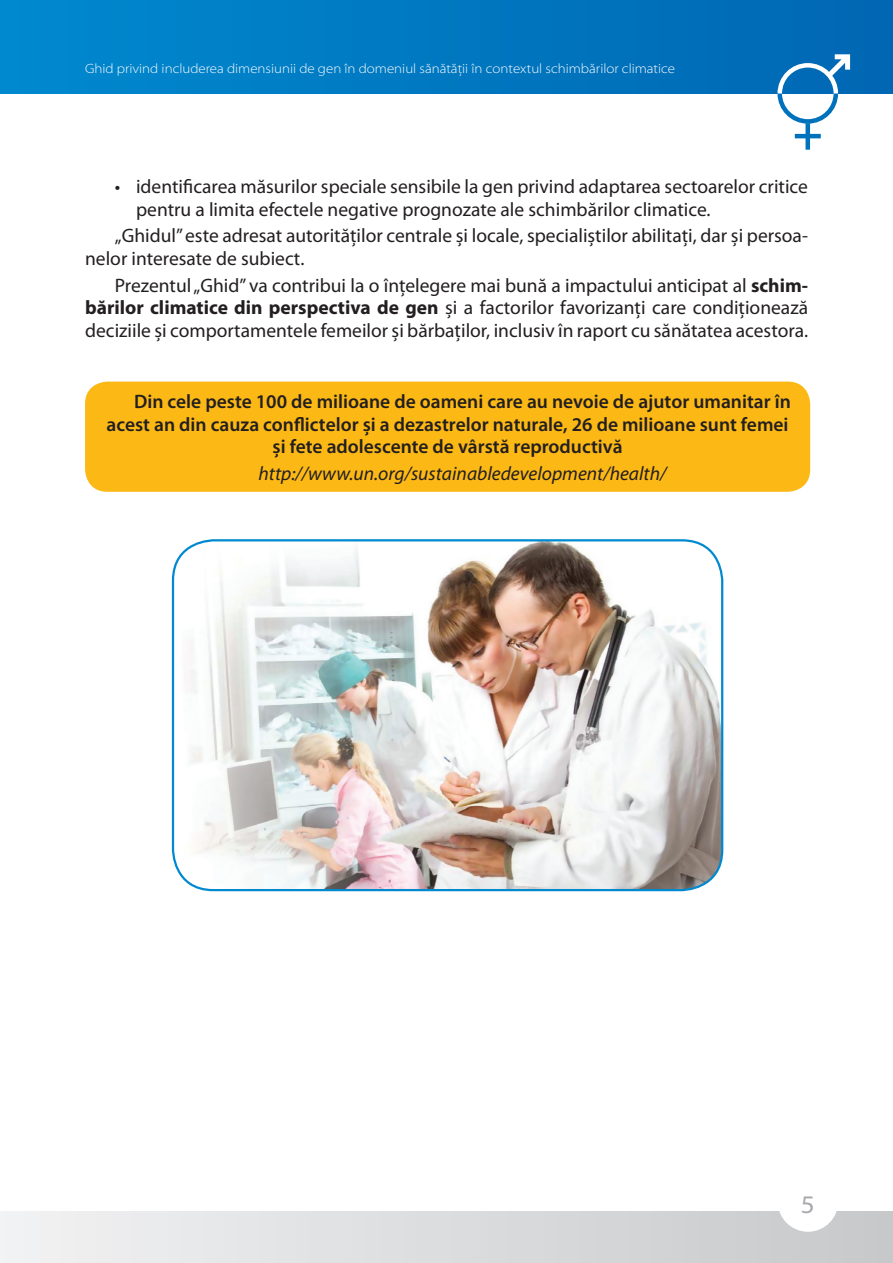
<style>
.page{position:relative;width:893px;height:1263px;background:#fff}
.page>*{position:absolute;margin:0;border:0;box-sizing:border-box;transform-origin:0 0}
.t1{font:semi-expanded 25.35px "Myriad Pro";color:#a8a9ad}
.t2{font:19.5px/22.5px "Myriad Pro";color:#231f20}
.t3{font:600 19.5px "Myriad Pro";color:#231f20}
.t4{font:italic 19.5px "Myriad Pro";color:#231f20}
.t5{font:300 semi-expanded 13.5px "Myriad Pro";color:#fff}
.s1{font-weight:700}
</style>
<div class="page">
<div style="left:0;top:1212px;width:893px;height:51px;background:linear-gradient(to right,#f1f2f3,#c7c8ca)"></div>
<div style="left:0;top:0;width:893px;height:94px;background:linear-gradient(to right,#0089cf,#0066b3)"></div>
<div style="left:780px;top:1173px;width:56px;height:56px;background:#fff;border-radius:50%"></div>
<div style="left:778px;top:1171px;width:60px;height:61px;border:4px solid #fff;border-radius:50%"></div>
<div style="left:805px;top:123px;width:5px;height:27px;background:#0072bc"></div>
<hr style="left:795px;top:134px;width:26px;height:4px;background:#0072bc">
<svg style="left:775px;top:54px;width:76px;height:72px"></svg>
<div style="left:86px;top:383px;width:723px;height:108px;background:#fcb814;border-radius:21px"></div>
<div style="left:85px;top:382px;width:725px;height:110px;border:2px solid #fcb814;border-radius:21px"></div>
<img style="left:174px;top:540px;width:548px;height:350px">
<div style="left:172px;top:539px;width:551px;height:352px;border:2px solid #0089cf;border-radius:40px"></div>
<p class="t5" style="left:85px;top:61px;width:592px">Ghid privind includerea dimensiunii de gen în domeniul sănătăţii în contextul schimbărilor climatice</p>
<p class="t2" style="left:136px;top:175px;width:673px;text-indent:-21px">• identificarea măsurilor speciale sensibile la gen privind adaptarea sectoarelor critice pentru a limita efectele negative prognozate ale schimbărilor climatice.</p>
<p class="t2" style="left:85px;top:224px;width:724px;text-indent:30px">„Ghidul”este adresat autorităţilor centrale şi locale, specialiştilor abilitaţi, dar şi persoa&shy;nelor interesate de subiect.</p>
<p class="t2" style="left:85px;top:274px;width:724px;text-align:justify;text-indent:30px">Prezentul„Ghid” va contribui la o înţelegere mai bună a impactului anticipat al <span class="s1">schim&shy;bărilor climatice din perspectiva de gen</span> şi a factorilor favorizanţi care condiţionează deciziile şi comportamentele femeilor şi bărbaţilor, inclusiv în raport cu sănătatea acestora.</p>
<p class="t3" style="left:134px;top:389px;width:658px">Din cele peste 100 de milioane de oameni care au nevoie de ajutor umanitar în</p>
<p class="t3" style="left:107px;top:412px;width:683px">acest an din cauza conflictelor și a dezastrelor naturale, 26 de milioane sunt femei</p>
<p class="t3" style="left:273px;top:434px;width:352px">și fete adolescente de vârstă reproductivă</p>
<p class="t4" style="left:259px;top:461px;width:409px">http://www.un.org/sustainabledevelopment/health/</p>
<p class="t1" style="left:801px;top:1190px;width:16px">5</p>
</div>
